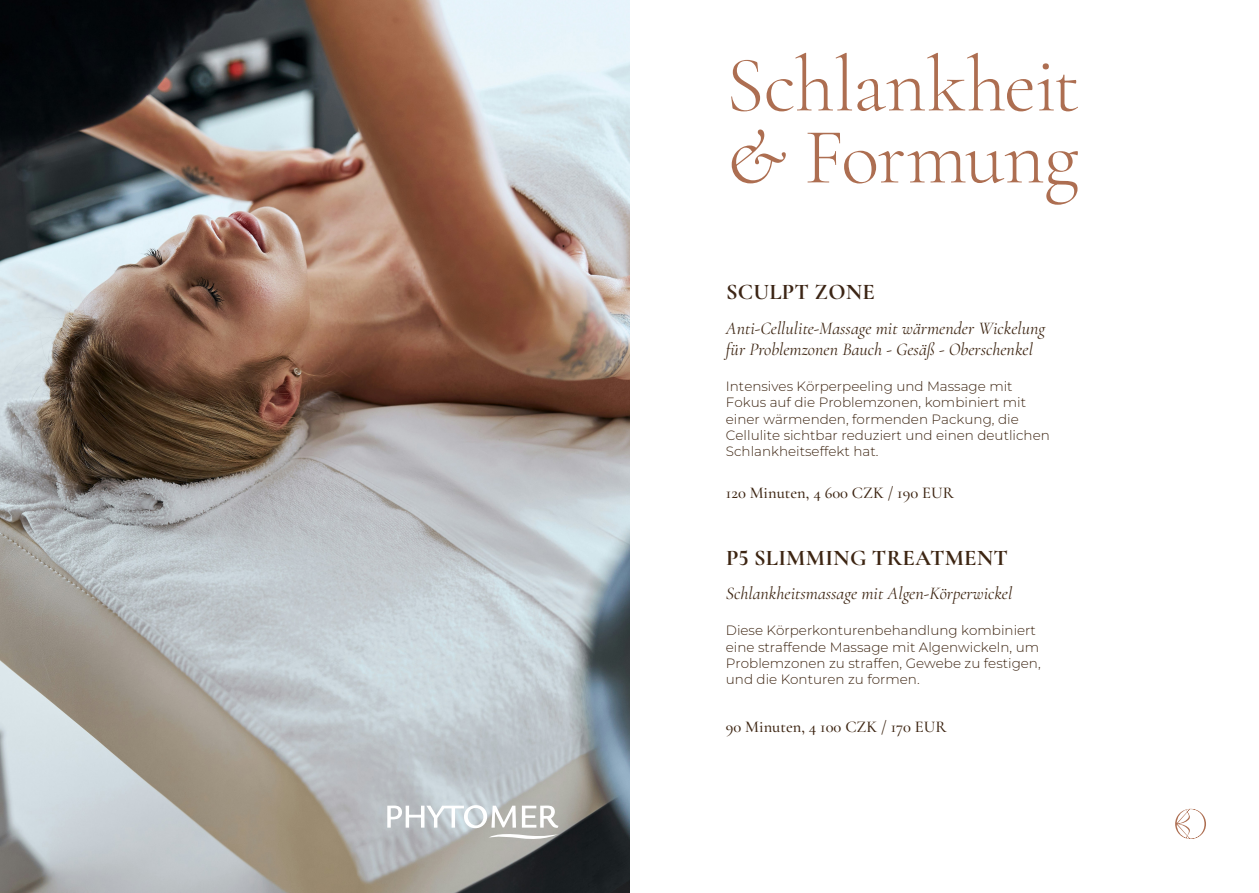
<style>
.page{position:relative;width:1259px;height:893px;background:#fff}
.page>*{position:absolute;margin:0;border:0;box-sizing:border-box;transform-origin:0 0}
.t1{font:300 79.5px "Cormorant Garamond";letter-spacing:-.015em;color:#ad6e51}
.t2{font:700 22.5px "Cormorant Garamond";letter-spacing:.01em;color:#3d2512}
.t3{font:700 22.5px "Cormorant Garamond";letter-spacing:.01em;color:#3c2515}
.t4{font:italic 18px/21.6px "Cormorant Garamond";color:#3d2512}
.t5{font:500 16.5px "Cormorant Garamond";color:#3d2512}
.t6{font:100 13.5px/16.2px "Montserrat";color:#3d2512}
.s1{font-weight:400;font-style:italic}
</style>
<div class="page">
<img style="left:0;top:0;width:629px;height:893px">
<svg style="left:387px;top:805px;width:171px;height:34px"></svg>
<svg style="left:1175px;top:809px;width:31px;height:30px"></svg>
<p class="t1" style="left:726px;top:37px;width:355px">Schlankheit</p>
<p class="t1" style="left:726px;top:109px;width:354px"><span class="s1">&amp;</span> Formung</p>
<p class="t3" style="left:726px;top:278px;width:150px">SCULPT ZONE</p>
<p class="t4" style="left:726px;top:315px;width:321px">Anti-Cellulite-Massage mit wärmender Wickelung für Problemzonen Bauch - Gesäß - Oberschenkel</p>
<p class="t6" style="left:726px;top:378px;width:325px">Intensives Körperpeeling und Massage mit Fokus auf die Problemzonen, kombiniert mit einer wärmenden, formenden Packung, die Cellulite sichtbar reduziert und einen deutlichen Schlankheitseffekt hat.</p>
<p class="t5" style="left:726px;top:483px;width:229px">120 Minuten, 4 600 CZK / 190 EUR</p>
<p class="t2" style="left:726px;top:543px;width:284px">P5 SLIMMING TREATMENT</p>
<p class="t4" style="left:726px;top:581px;width:288px">Schlankheitsmassage mit Algen-Körperwickel</p>
<p class="t6" style="left:726px;top:622px;width:316px">Diese Körperkonturenbehandlung kombiniert eine straffende Massage mit Algenwickeln, um Problemzonen zu straffen, Gewebe zu festigen, und die Konturen zu formen.</p>
<p class="t5" style="left:726px;top:716px;width:222px">90 Minuten, 4 100 CZK / 170 EUR</p>
</div>
